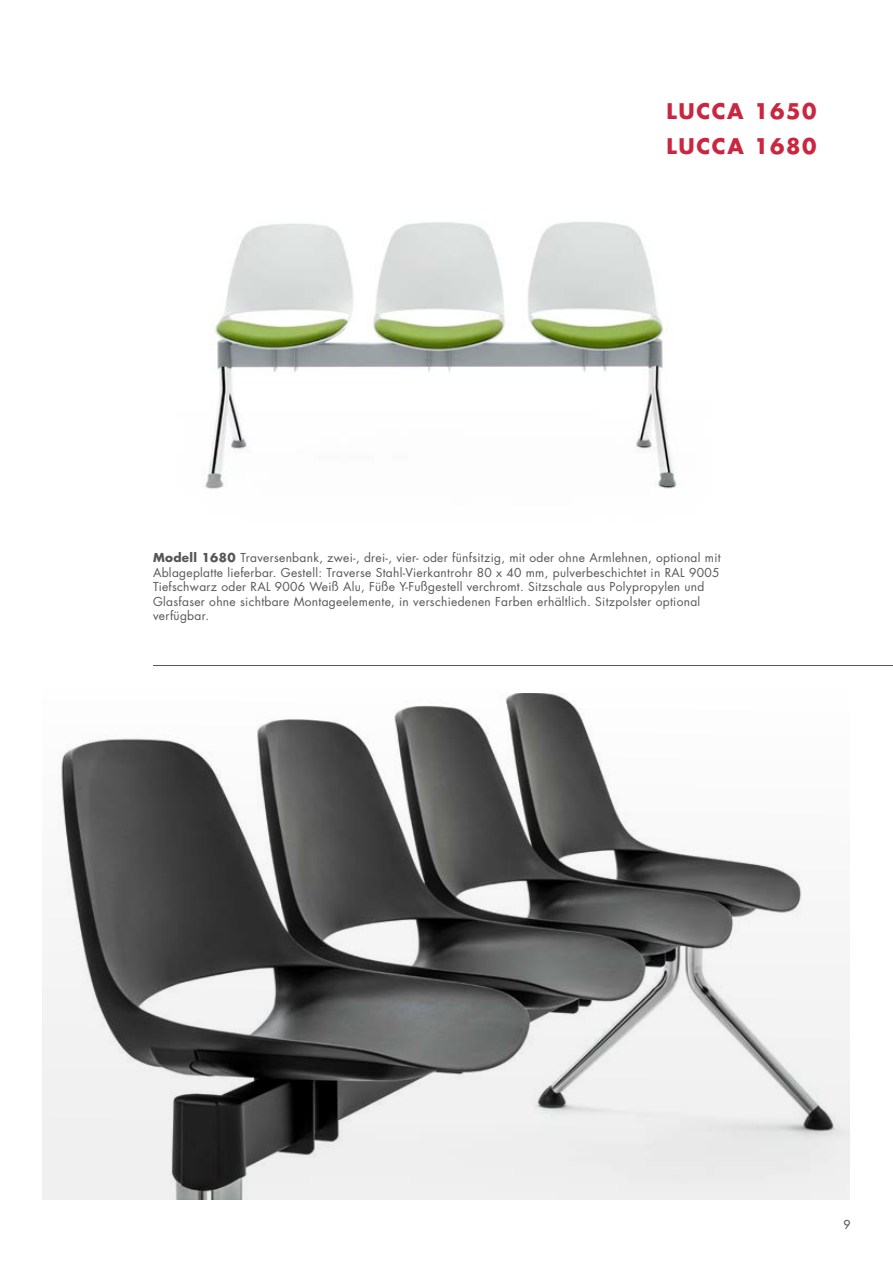
<style>
.page{position:relative;width:893px;height:1263px;background:#fff}
.page>*{position:absolute;margin:0;border:0;box-sizing:border-box;transform-origin:0 0}
.t1{font:700 21px/35.1px "Futura";letter-spacing:.075em;color:#ca263f}
.t2{font:12px/14.4px "Futura";letter-spacing:.025em;color:#565656}
.t3{font:12px "Futura";color:#565656}
.s1{font-style:inherit}
.s2{font-weight:700}
</style>
<div class="page">
<img style="left:205px;top:221px;width:472px;height:268px">
<svg style="left:43px;top:693px;width:807px;height:506px"></svg>
<hr style="left:153px;top:665px;width:740px;height:1px;background:#565656">
<h1 class="t1" style="left:666px;top:93px;width:151px">LUCCA <span class="s1">1650<br></span>LUCCA <span class="s1">1680</span></h1>
<p class="t2" style="left:153px;top:551px;width:569px"><span class="s2">Modell 1680</span> Traversenbank, zwei-, drei-, vier- oder fünfsitzig, mit oder ohne Armlehnen, optional mit Ablageplatte lieferbar. Gestell: Traverse Stahl-Vierkantrohr 80 x 40 mm, pulverbeschichtet in RAL 9005<br>Tiefschwarz oder RAL 9006 Weiß Alu, Füße Y-Fußgestell verchromt. Sitzschale aus Polypropylen und Glasfaser ohne sichtbare Montageelemente, in verschiedenen Farben erhältlich. Sitzpolster optional verfügbar.</p>
<p class="t3" style="left:843px;top:1217px;width:8px">9</p>
</div>
